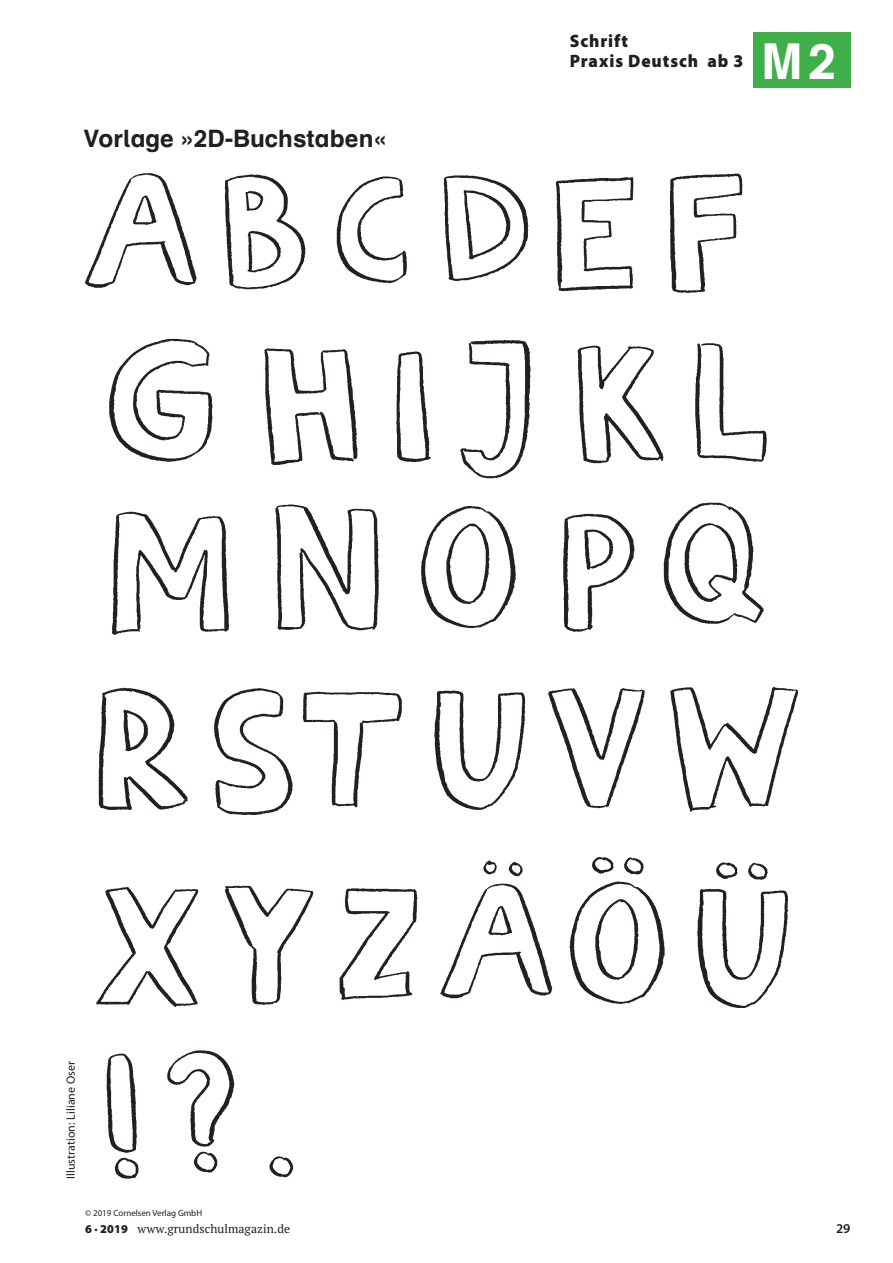
<style>
.page{position:relative;width:893px;height:1263px;background:#fff}
.page>*{position:absolute;margin:0;border:0;box-sizing:border-box;transform-origin:0 0}
.t1{font:700 49.5px "Schulbuch Berlin CV";color:#fff}
.t2{font:700 24px "Schulbuch Berlin CV";letter-spacing:.005em;color:#231f20}
.t3{font:900 18px/19.5px "Myriad Pro";letter-spacing:.05em;color:#231f20;scale:.96 1}
.t4{font:600 13.5px "Myriad Pro";color:#231f20}
.t5{font:12px "PT Serif";letter-spacing:.005em;color:#231f20}
.t6{font:12px "Myriad Pro";letter-spacing:.005em;color:#231f20}
.t7{font:9px "Myriad Pro";letter-spacing:-.005em;color:#231f20}
.s1{font-family:"Myriad Pro";font-weight:900}
</style>
<div class="page">
<div style="left:753px;top:32px;width:97px;height:56px;background:#40ae49"></div>
<img style="left:84px;top:173px;width:714px;height:1006px">
<h2 class="t2" style="left:84px;top:122px;width:305px">Vorlage »2D-Buchstaben«</h2>
<h3 class="t3" style="left:570px;top:32px;width:182px">Schrift<br>Praxis Deutsch ab 3</h3>
<h1 class="t1" style="left:761px;top:27px;width:76px">M2</h1>
<p class="t6" style="left:64px;top:1179px;width:120px;rotate:-90deg">Illustration: Liliane Oser</p>
<p class="t7" style="left:85px;top:1208px;width:119px">© 2019 Cornelsen Verlag GmbH</p>
<p class="t5" style="left:85px;top:1221px;width:207px"><span class="s1">6 · 2019</span> www.grundschulmagazin.de</p>
<p class="t4" style="left:836px;top:1221px;width:16px">29</p>
</div>
